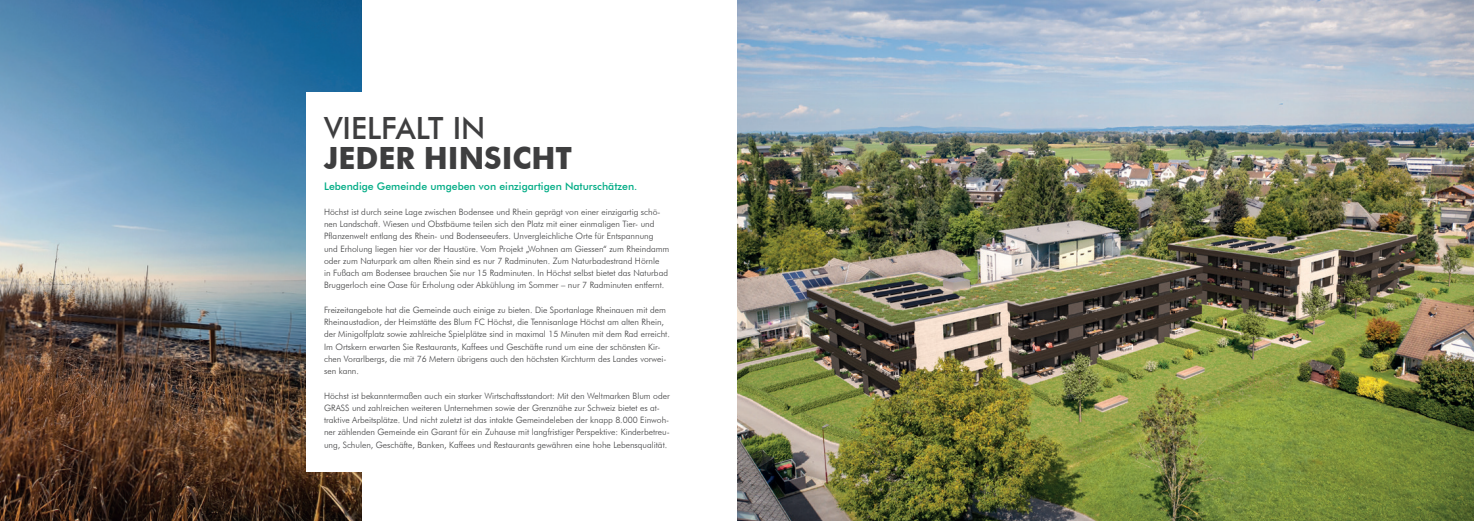
<style>
.page{position:relative;width:1474px;height:521px;background:#fff}
.page>*{position:absolute;margin:0;border:0;box-sizing:border-box;transform-origin:0 0}
.t1{font:700 30.62px "Futura BT";color:#3e3e3f}
.t2{font:500 30.62px "Futura BT";color:#3e3e3f}
.t3{font:500 10.5px "Futura BT";color:#00ac85}
.t4{font:300 8.75px/12.2px "Futura BT";color:#3e3e3f}
</style>
<div class="page">
<img style="left:0;top:0;width:361px;height:521px">
<div style="left:306px;top:92px;width:381px;height:379px;background:#fff"></div>
<img style="left:737px;top:0;width:736px;height:521px">
<h1 class="t2" style="left:324px;top:109px;width:163px">VIELFALT IN</h1>
<h1 class="t1" style="left:324px;top:140px;width:249px">JEDER HINSICHT</h1>
<p class="t3" style="left:324px;top:180px;width:315px">Lebendige Gemeinde umgeben von einzigartigen Naturschätzen.</p>
<p class="t4" style="left:324px;top:206px;width:347px">Höchst ist durch seine Lage zwischen Bodensee und Rhein geprägt von einer einzigartig schö&shy;nen Landschaft. Wiesen und Obstbäume teilen sich den Platz mit einer einmaligen Tier- und Pflanzenwelt entlang des Rhein- und Bodenseeufers. Unvergleichliche Orte für Entspannung<br>und Erholung liegen hier vor der Haustüre. Vom Projekt „Wohnen am Giessen“ zum Rheindamm oder zum Naturpark am alten Rhein sind es nur 7 Radminuten. Zum Naturbadestrand Hörnle<br>in Fußach am Bodensee brauchen Sie nur 15 Radminuten. In Höchst selbst bietet das Naturbad Bruggerloch eine Oase für Erholung oder Abkühlung im Sommer – nur 7 Radminuten entfernt.</p>
<p class="t4" style="left:324px;top:304px;width:347px">Freizeitangebote hat die Gemeinde auch einige zu bieten. Die Sportanlage Rheinauen mit dem Rheinaustadion, der Heimstätte des Blum FC Höchst, die Tennisanlage Höchst am alten Rhein, der Minigolfplatz sowie zahlreiche Spielplätze sind in maximal 15 Minuten mit dem Rad erreicht.<br>Im Ortskern erwarten Sie Restaurants, Kaffees und Geschäfte rund um eine der schönsten Kir&shy;chen Vorarlbergs, die mit 76 Metern übrigens auch den höchsten Kirchturm des Landes vorwei&shy;sen kann.</p>
<p class="t4" style="left:324px;top:389px;width:347px">Höchst ist bekanntermaßen auch ein starker Wirtschaftsstandort: Mit den Weltmarken Blum oder GRASS und zahlreichen weiteren Unternehmen sowie der Grenznähe zur Schweiz bietet es at&shy;traktive Arbeitsplätze. Und nicht zuletzt ist das intakte Gemeindeleben der knapp 8.000 Einwoh&shy;ner zählenden Gemeinde ein Garant für ein Zuhause mit langfristiger Perspektive: Kinderbetreu&shy;ung, Schulen, Geschäfte, Banken, Kaffees und Restaurants gewähren eine hohe Lebensqualität.</p>
</div>
